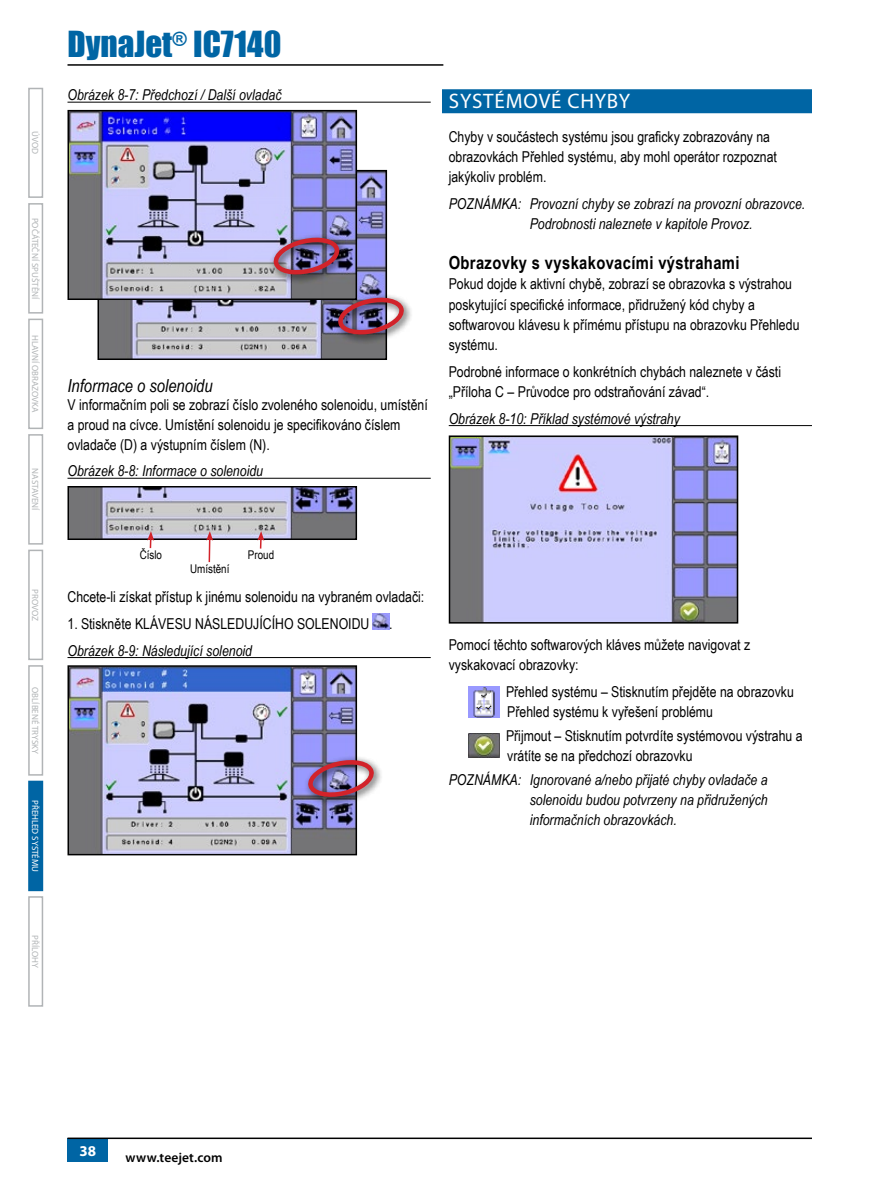
<style>
.page{position:relative;width:893px;height:1188px;background:#fff}
.page>*{position:absolute;margin:0;border:0;box-sizing:border-box;transform-origin:0 0}
.t1{font:33px "Impact";color:#0065a4}
.t2{font:21px "Myriad Pro";letter-spacing:.04em;color:#fff}
.t3{font:700 18px "Arial Narrow";letter-spacing:.02em;color:#000}
.t4{font:italic 18px "Arial Narrow";color:#000}
.t5{font:15px/20.2px "Arial Narrow";color:#000}
.t6{font:italic 15px/20.2px "Arial Narrow";color:#000}
.t7{font:700 15px "Myriad Pro";color:#fff}
.t8{font:600 13.5px "Myriad Pro";letter-spacing:.005em;color:#000}
.t9{font:12px "Arial Narrow";color:#000}
.t10{font:9px "Myriad Pro";color:#b1b4b6}
.t11{font:9px "Myriad Pro";color:#fff}
</style>
<div class="page">
<hr style="left:68px;top:64px;width:375px;height:2px;background:#000">
<div style="left:28px;top:203px;width:15px;height:111px;border:2px solid #b1b4b6"></div>
<div style="left:28px;top:550px;width:15px;height:110px;border:2px solid #b1b4b6"></div>
<div style="left:28px;top:665px;width:15px;height:111px;border:2px solid #b1b4b6"></div>
<div style="left:28px;top:319px;width:15px;height:110px;border:2px solid #b1b4b6"></div>
<div style="left:28px;top:88px;width:15px;height:110px;border:2px solid #b1b4b6"></div>
<div style="left:28px;top:434px;width:15px;height:111px;border:2px solid #b1b4b6"></div>
<div style="left:28px;top:896px;width:15px;height:111px;border:2px solid #b1b4b6"></div>
<div style="left:68px;top:1138px;width:40px;height:24px;background:#0065a4"></div>
<hr style="left:68px;top:1138px;width:744px;height:1px;background:#000">
<div style="left:29px;top:781px;width:13px;height:109px;background:#0065a4"></div>
<div style="left:28px;top:781px;width:15px;height:110px;border:2px solid #0065a4"></div>
<hr style="left:68px;top:102px;width:363px;height:1px;background:#000">
<hr style="left:68px;top:478px;width:363px;height:1px;background:#000">
<hr style="left:68px;top:657px;width:363px;height:1px;background:#000">
<img style="left:101px;top:173px;width:283px;height:184px">
<div style="left:98px;top:170px;width:289px;height:190px;border:2px solid #000"></div>
<div style="left:334px;top:293px;width:80px;height:52px;background:#000;opacity:.75"></div>
<svg style="left:339px;top:296px;width:64px;height:41px;background:#90627c"></svg>
<img style="left:71px;top:113px;width:283px;height:184px">
<div style="left:68px;top:110px;width:289px;height:190px;border:2px solid #000"></div>
<div style="left:269px;top:233px;width:80px;height:52px;background:#000;opacity:.75"></div>
<img style="left:274px;top:236px;width:65px;height:41px">
<img style="left:71px;top:489px;width:283px;height:48px">
<div style="left:68px;top:486px;width:289px;height:54px;border:2px solid #000"></div>
<svg style="left:147px;top:531px;width:7px;height:17px"></svg>
<svg style="left:206px;top:531px;width:7px;height:31px"></svg>
<svg style="left:257px;top:531px;width:7px;height:18px"></svg>
<img style="left:373px;top:613px;width:16px;height:16px">
<img style="left:71px;top:668px;width:283px;height:184px">
<div style="left:68px;top:665px;width:289px;height:190px;border:2px solid #000"></div>
<div style="left:304px;top:755px;width:80px;height:52px;background:#000;opacity:.75"></div>
<svg style="left:309px;top:758px;width:64px;height:41px;background:#9a6d8c"></svg>
<div style="left:442px;top:89px;width:370px;height:24px;background:#0065a4"></div>
<hr style="left:449px;top:425px;width:363px;height:1px;background:#000">
<img style="left:452px;top:438px;width:283px;height:183px">
<div style="left:449px;top:435px;width:289px;height:189px;border:2px solid #000"></div>
<img style="left:468px;top:686px;width:31px;height:31px">
<img style="left:468px;top:734px;width:31px;height:24px">
<p class="t10" style="left:41px;top:131px;width:25px;rotate:90deg">ÚVOD</p>
<p class="t10" style="left:41px;top:218px;width:83px;rotate:90deg">POČÁTEČNÍ SPUŠTĚNÍ</p>
<p class="t10" style="left:41px;top:335px;width:80px;rotate:90deg">HLAVNÍ OBRAZOVKA</p>
<p class="t10" style="left:41px;top:468px;width:44px;rotate:90deg">NASTAVENÍ</p>
<p class="t10" style="left:41px;top:589px;width:34px;rotate:90deg">PROVOZ</p>
<p class="t10" style="left:41px;top:687px;width:68px;rotate:90deg">OBLÍBENÉ TRYSKY</p>
<p class="t11" style="left:41px;top:800px;width:74px;rotate:90deg">PŘEHLED SYSTÉMU</p>
<p class="t10" style="left:41px;top:935px;width:34px;rotate:90deg">PŘÍLOHY</p>
<h1 class="t1" style="left:68px;top:19px;width:215px">DynaJet<sup>®</sup> IC7140</h1>
<p class="t6" style="left:68px;top:84px;width:216px">Obrázek 8-7: Předchozí / Další ovladač</p>
<p class="t4" style="left:68px;top:373px;width:147px">Informace o solenoidu</p>
<p class="t5" style="left:68px;top:394px;width:362px">V informačním poli se zobrazí číslo zvoleného solenoidu, umístění a proud na cívce. Umístění solenoidu je specifikováno číslem ovladače (D) a výstupním číslem (N).</p>
<p class="t6" style="left:68px;top:461px;width:197px">Obrázek 8-8: Informace o solenoidu</p>
<h2 class="t2" style="left:449px;top:88px;width:183px">SYSTÉMOVÉ CHYBY</h2>
<p class="t5" style="left:449px;top:126px;width:330px">Chyby v součástech systému jsou graficky zobrazovány na obrazovkách Přehled systému, aby mohl operátor rozpoznat jakýkoliv problém.</p>
<p class="t6" style="left:530px;top:193px;width:277px;text-indent:-81px">POZNÁMKA: Provozní chyby se zobrazí na provozní obrazovce.<br>Podrobnosti naleznete v kapitole Provoz.</p>
<p class="t3" style="left:449px;top:249px;width:292px">Obrazovky s vyskakovacími výstrahami</p>
<p class="t5" style="left:449px;top:273px;width:352px">Pokud dojde k aktivní chybě, zobrazí se obrazovka s výstrahou poskytující specifické informace, přidružený kód chyby a softwarovou klávesu k přímému přístupu na obrazovku Přehledu systému.</p>
<p class="t5" style="left:449px;top:361px;width:334px">Podrobné informace o konkrétních chybách naleznete v části „Příloha C – Průvodce pro odstraňování závad“.</p>
<p class="t6" style="left:449px;top:408px;width:233px">Obrázek 8-10: Příklad systémové výstrahy</p>
<p class="t9" style="left:140px;top:546px;width:24px">Číslo</p>
<p class="t9" style="left:248px;top:546px;width:28px">Proud</p>
<p class="t5" style="left:68px;top:586px;width:358px">Chcete-li získat přístup k jinému solenoidu na vybraném ovladači:</p>
<p class="t5" style="left:68px;top:613px;width:303px">1. Stiskněte KLÁVESU NÁSLEDUJÍCÍHO SOLENOIDU</p>
<p class="t5" style="left:389px;top:613px;width:5px">.</p>
<p class="t6" style="left:67px;top:640px;width:186px">Obrázek 8-9: Následující solenoid</p>
<p class="t9" style="left:190px;top:560px;width:41px">Umístění</p>
<p class="t5" style="left:449px;top:634px;width:303px">Pomocí těchto softwarových kláves můžete navigovat z vyskakovací obrazovky:</p>
<p class="t5" style="left:506px;top:681px;width:289px">Přehled systému – Stisknutím přejděte na obrazovku<br>Přehled systému k vyřešení problému</p>
<p class="t5" style="left:506px;top:725px;width:298px">Přijmout – Stisknutím potvrdíte systémovou výstrahu a vrátíte se na předchozí obrazovku</p>
<p class="t6" style="left:530px;top:769px;width:239px;text-align:justify;text-indent:-81px">POZNÁMKA: Ignorované a/nebo přijaté chyby ovladače a solenoidu budou potvrzeny na přidružených informačních obrazovkách.</p>
<p class="t7" style="left:79px;top:1141px;width:18px">38</p>
<p class="t8" style="left:126px;top:1149px;width:99px">www.teejet.com</p>
</div>
